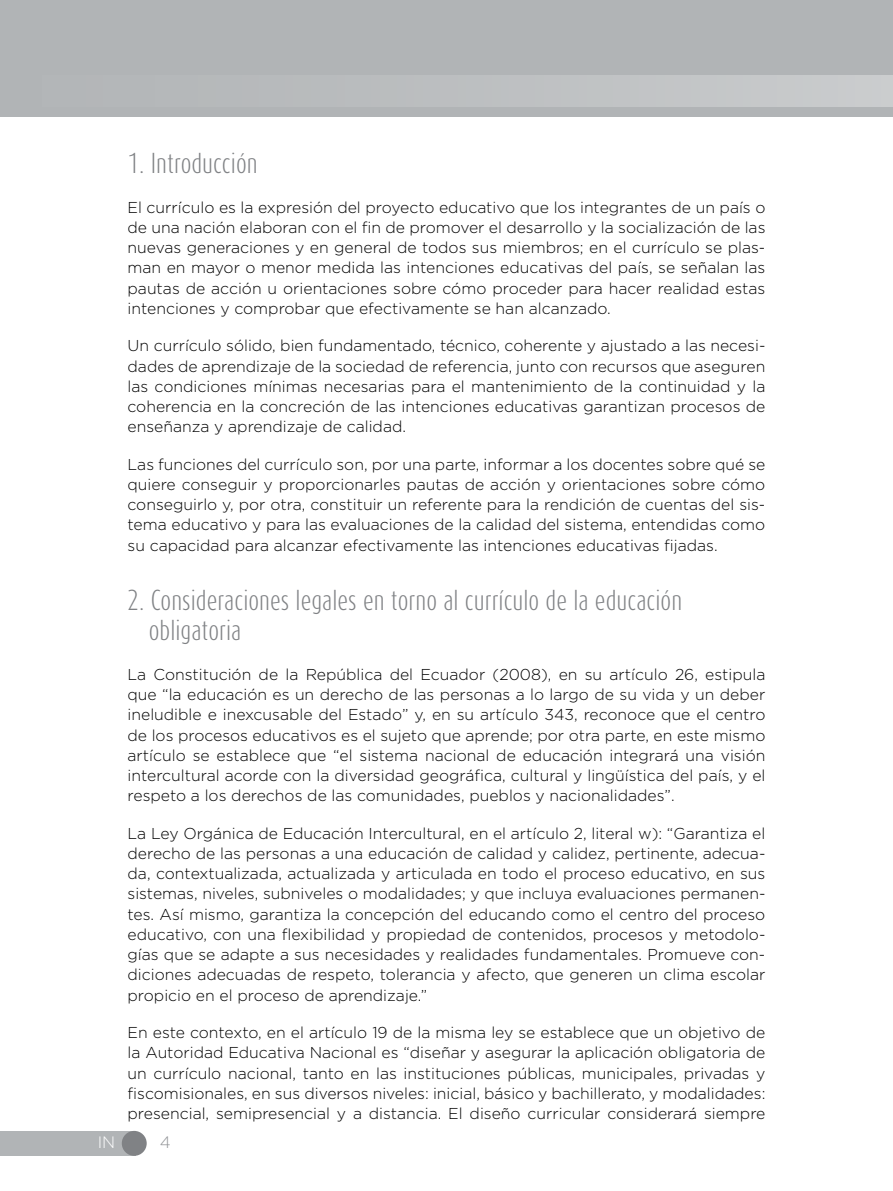
<style>
.page{position:relative;width:893px;height:1191px;background:#fff}
.page>*{position:absolute;margin:0;border:0;box-sizing:border-box;transform-origin:0 0}
.t1{font:300 24px/30px "Dax Compact";color:#808285}
.t2{font:300 16.5px "Gotham";color:#fff}
.t3{font:300 16.5px "Gotham";color:#939598}
.t4{font:300 15.75px/20.2px "Gotham";color:#000;text-align:justify}
</style>
<div class="page">
<div style="left:0;top:0;width:893px;height:117px;background:#b1b4b6"></div>
<div style="left:43px;top:75px;width:850px;height:32px;background:linear-gradient(to right,#b1b4b6,#c9cbcd)"></div>
<div style="left:0;top:1130px;width:135px;height:25px;background:#b1b4b6"></div>
<div style="left:122px;top:1130px;width:25px;height:25px;background:#808285;border-radius:50%"></div>
<h1 class="t1" style="left:128px;top:148px;width:132px">1. Introducción</h1>
<p class="t4" style="left:128px;top:196px;width:639px">El currículo es la expresión del proyecto educativo que los integrantes de un país o de una nación elaboran con el fin de promover el desarrollo y la socialización de las nuevas generaciones y en general de todos sus miembros; en el currículo se plas&shy;man en mayor o menor medida las intenciones educativas del país, se señalan las pautas de acción u orientaciones sobre cómo proceder para hacer realidad estas intenciones y comprobar que efectivamente se han alcanzado.</p>
<p class="t4" style="left:128px;top:335px;width:639px">Un currículo sólido, bien fundamentado, técnico, coherente y ajustado a las necesi&shy;dades de aprendizaje de la sociedad de referencia, junto con recursos que aseguren las condiciones mínimas necesarias para el mantenimiento de la continuidad y la coherencia en la concreción de las intenciones educativas garantizan procesos de enseñanza y aprendizaje de calidad.</p>
<p class="t4" style="left:128px;top:453px;width:639px">Las funciones del currículo son, por una parte, informar a los docentes sobre qué se quiere conseguir y proporcionarles pautas de acción y orientaciones sobre cómo conseguirlo y, por otra, constituir un referente para la rendición de cuentas del sis&shy;tema educativo y para las evaluaciones de la calidad del sistema, entendidas como su capacidad para alcanzar efectivamente las intenciones educativas fijadas.</p>
<h1 class="t1" style="left:149px;top:585px;width:535px;text-indent:-21px">2. Consideraciones legales en torno al currículo de la educación obligatoria</h1>
<p class="t4" style="left:128px;top:663px;width:639px">La Constitución de la República del Ecuador (2008), en su artículo 26, estipula que “la educación es un derecho de las personas a lo largo de su vida y un deber ineludible e inexcusable del Estado” y, en su artículo 343, reconoce que el centro de los procesos educativos es el sujeto que aprende; por otra parte, en este mismo artículo se establece que “el sistema nacional de educación integrará una visión intercultural acorde con la diversidad geográfica, cultural y lingüística del país, y el respeto a los derechos de las comunidades, pueblos y nacionalidades”.</p>
<p class="t4" style="left:128px;top:822px;width:639px">La Ley Orgánica de Educación Intercultural, en el artículo 2, literal w): “Garantiza el derecho de las personas a una educación de calidad y calidez, pertinente, adecua&shy;da, contextualizada, actualizada y articulada en todo el proceso educativo, en sus sistemas, niveles, subniveles o modalidades; y que incluya evaluaciones permanen&shy;tes. Así mismo, garantiza la concepción del educando como el centro del proceso educativo, con una flexibilidad y propiedad de contenidos, procesos y metodolo&shy;gías que se adapte a sus necesidades y realidades fundamentales. Promueve con&shy;diciones adecuadas de respeto, tolerancia y afecto, que generen un clima escolar propicio en el proceso de aprendizaje.”</p>
<p class="t4" style="left:128px;top:1022px;width:639px">En este contexto, en el artículo 19 de la misma ley se establece que un objetivo de la Autoridad Educativa Nacional es “diseñar y asegurar la aplicación obligatoria de un currículo nacional, tanto en las instituciones públicas, municipales, privadas y fiscomisionales, en sus diversos niveles: inicial, básico y bachillerato, y modalidades: presencial, semipresencial y a distancia. El diseño curricular considerará siempre</p>
<p class="t2" style="left:98px;top:1132px;width:19px">IN</p>
<p class="t3" style="left:160px;top:1132px;width:12px">4</p>
</div>
